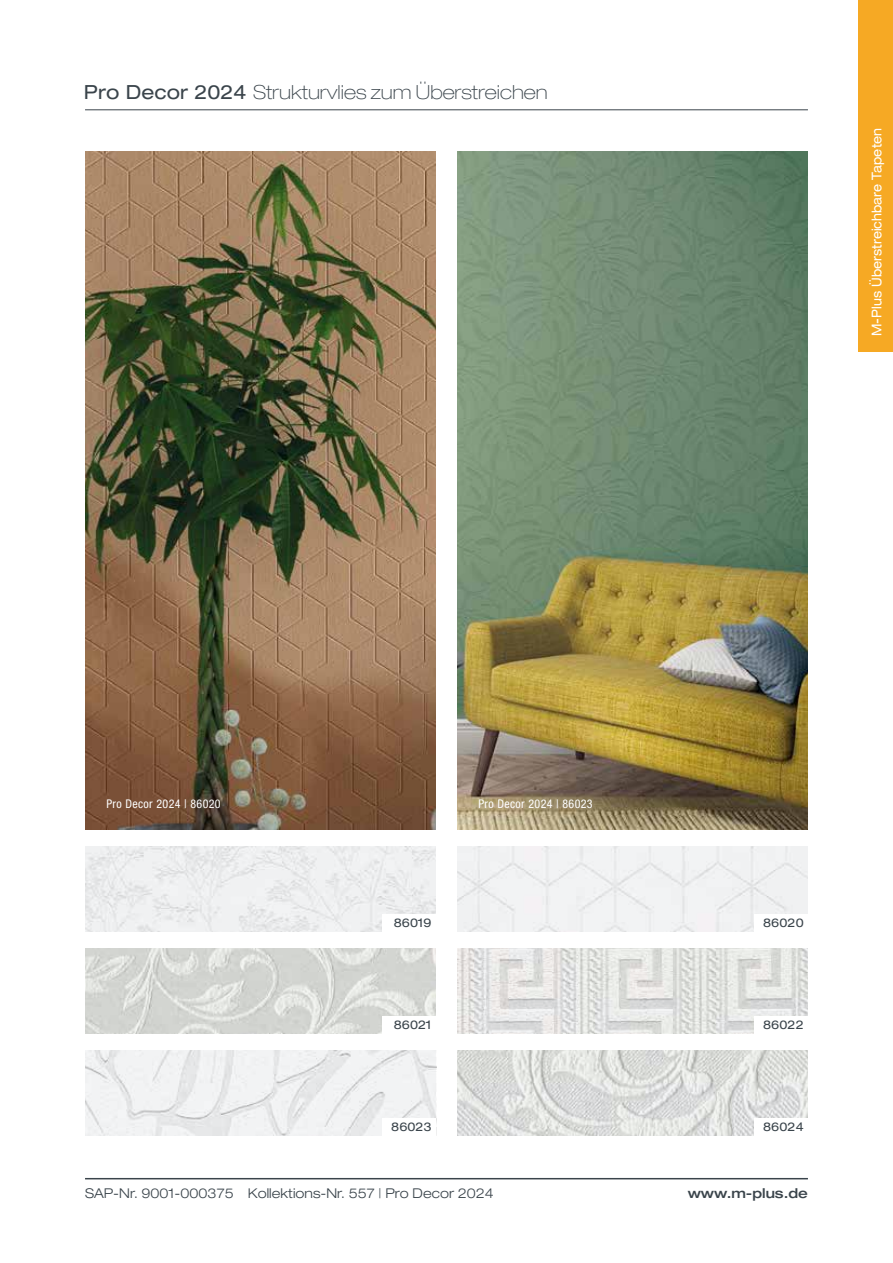
<style>
.page{position:relative;width:893px;height:1263px;background:#fff}
.page>*{position:absolute;margin:0;border:0;box-sizing:border-box;transform-origin:0 0}
.t1{font:100 expanded 19.5px "Helvetica Neue LT Pro";color:#3a444b}
.t2{font:300 expanded 13.5px "Helvetica Neue LT Pro";color:#3a444b}
.t3{font:expanded 13.5px "Helvetica Neue LT Pro";color:#fff;scale:.9 1}
.t4{font:500 expanded 13.5px "Helvetica Neue LT Pro";color:#3a444b}
.t5{font:condensed 12px "Helvetica Neue LT Pro";letter-spacing:.03em;color:#fff}
.t6{font:expanded 12px "Helvetica Neue LT Pro";letter-spacing:.01em;color:#3a444b}
.s1{font-weight:400}
</style>
<div class="page">
<hr style="left:85px;top:1178px;width:723px;height:1px;background:#3a444b">
<div style="left:859px;top:0;width:34px;height:351px;background:#f6a924"></div>
<hr style="left:85px;top:109px;width:723px;height:1px;background:#3a444b">
<img style="left:85px;top:152px;width:351px;height:677px">
<img style="left:457px;top:152px;width:351px;height:677px">
<img style="left:85px;top:1050px;width:351px;height:85px">
<div style="left:382px;top:1118px;width:54px;height:17px;background:#fff"></div>
<img style="left:457px;top:1050px;width:351px;height:85px">
<div style="left:754px;top:1118px;width:54px;height:17px;background:#fff"></div>
<img style="left:457px;top:846px;width:351px;height:85px">
<div style="left:754px;top:914px;width:54px;height:17px;background:#fff"></div>
<div style="left:85px;top:846px;width:351px;height:85px;background:#eeeff0"></div>
<div style="left:382px;top:914px;width:54px;height:17px;background:#fff"></div>
<img style="left:457px;top:948px;width:351px;height:85px">
<div style="left:754px;top:1016px;width:54px;height:17px;background:#fff"></div>
<img style="left:85px;top:948px;width:351px;height:85px">
<div style="left:382px;top:1016px;width:54px;height:17px;background:#fff"></div>
<h1 class="t1" style="left:84px;top:80px;width:465px"><span class="s1">Pro Decor 2024</span> Strukturvlies zum Überstreichen</h1>
<p class="t3" style="left:868px;top:336px;width:233px;rotate:-90deg">M-Plus Überstreichbare Tapeten</p>
<p class="t5" style="left:106px;top:797px;width:116px">Pro Decor 2024 | 86020</p>
<p class="t5" style="left:478px;top:797px;width:116px">Pro Decor 2024 | 86023</p>
<p class="t6" style="left:394px;top:915px;width:39px">86019</p>
<p class="t6" style="left:763px;top:915px;width:42px">86020</p>
<p class="t6" style="left:394px;top:1017px;width:39px">86021</p>
<p class="t6" style="left:763px;top:1017px;width:42px">86022</p>
<p class="t6" style="left:391px;top:1119px;width:42px">86023</p>
<p class="t6" style="left:763px;top:1119px;width:42px">86024</p>
<p class="t2" style="left:85px;top:1185px;width:410px">SAP-Nr. 9001-000375 Kollektions-Nr. 557 | Pro Decor 2024</p>
<p class="t4" style="left:688px;top:1185px;width:122px">www.m-plus.de</p>
</div>
